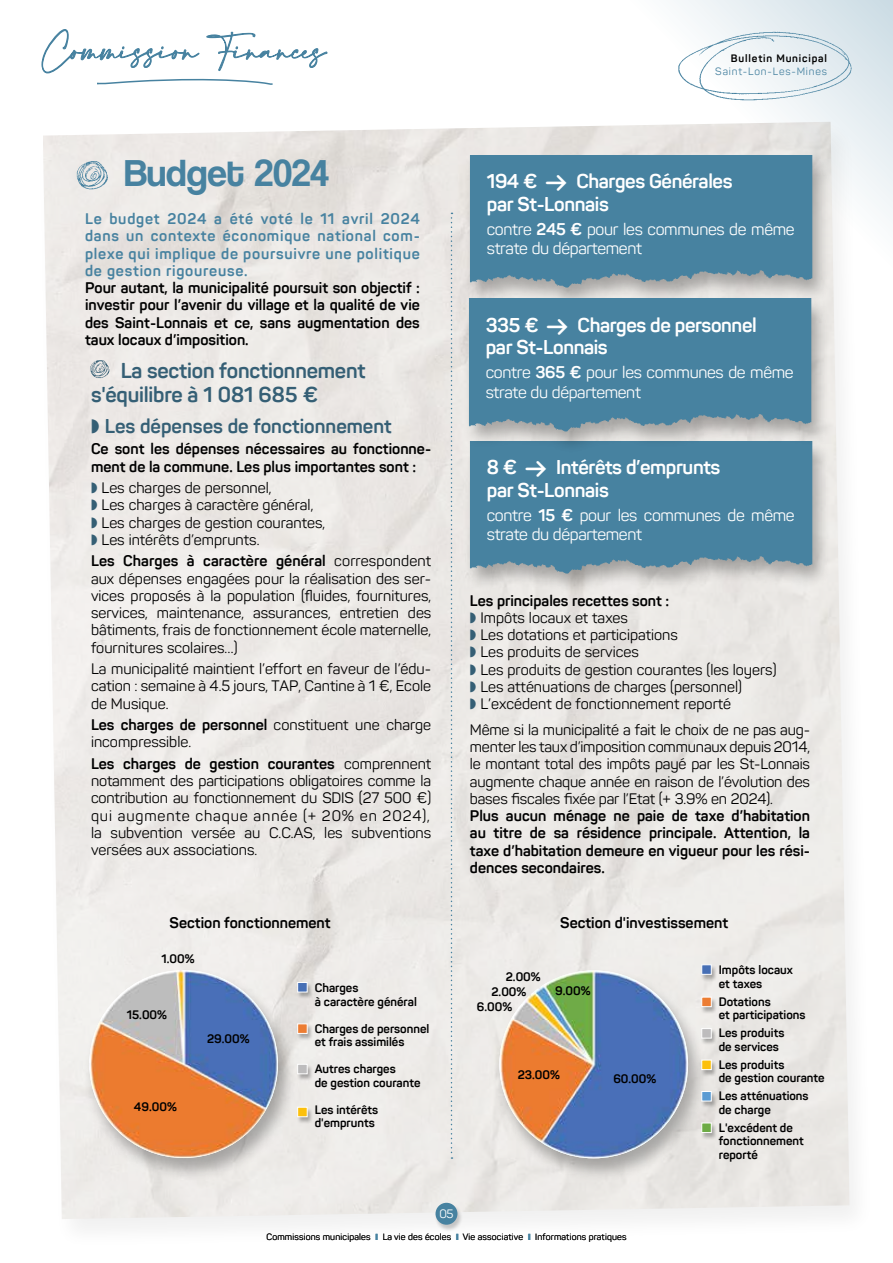
<style>
.page{position:relative;width:893px;height:1263px;background:#fff}
.page>*{position:absolute;margin:0;border:0;box-sizing:border-box;transform-origin:0 0}
.t1{font:39px "Coolvetica Rg";color:#4782a0}
.t2{font:700 21px/24px "Panton";letter-spacing:-.01em;color:#355f75}
.t3{font:700 19.5px/22.5px "Panton";letter-spacing:-.02em;color:#fff}
.t4{font:700 19.5px "Panton";color:#355f75}
.t5{font:16.5px/19.5px "Panton";letter-spacing:-.02em;color:#fff}
.t6{font:15px/17.2px "Panton";color:#000;text-align:justify}
.t7{font:700 15px/17.2px "Panton";color:#000;text-align:justify}
.t8{font:700 15px/17.2px "Panton";letter-spacing:.05em;color:#4782a0;text-align:justify}
.t9{font:700 12px/13.5px "Panton";color:#000}
.t10{font:12px "Panton";color:#fff}
.t11{font:10.5px "Panton";letter-spacing:.08em;color:#4782a0}
.t12{font:700 10.5px "Panton";letter-spacing:.08em;color:#000}
.t13{font:9px "Panton";letter-spacing:.02em;color:#000}
.s1{color:#355f75}
.s2{font-weight:700}
.s3{font-family:"Arrowstfb";font-weight:400;font-size:16.5px}
.s4{color:#4782a0}
</style>
<div class="page">
<svg style="left:676px;top:0;width:217px;height:221px"></svg>
<div style="left:34px;top:119px;width:841px;height:1132px;background:#000;opacity:.2"></div>
<svg style="left:451px;top:584px;width:1px;height:575px"></svg>
<img style="left:676px;top:24px;width:180px;height:76px">
<svg style="left:97px;top:79px;width:176px;height:6px"></svg>
<svg style="left:42px;top:29px;width:285px;height:44px"></svg>
<img style="left:69px;top:155px;width:44px;height:39px">
<div style="left:464px;top:153px;width:366px;height:158px;background:#e8e6e2"></div>
<img style="left:451px;top:155px;width:375px;height:429px">
<div style="left:464px;top:439px;width:366px;height:158px;background:#000;opacity:.3"></div>
<div style="left:463px;top:296px;width:366px;height:158px;background:#000;opacity:.3"></div>
<img style="left:85px;top:356px;width:28px;height:25px">
<div style="left:82px;top:968px;width:215px;height:214px;background:#000;opacity:.3"></div>
<img style="left:89px;top:970px;width:189px;height:188px;border-radius:94px">
<div style="left:296px;top:982px;width:17px;height:17px;background:#000;opacity:.3"></div>
<div style="left:297px;top:982px;width:11px;height:10px;background:#466fb5;border:1px solid #fff"></div>
<div style="left:296px;top:1023px;width:17px;height:18px;background:#000;opacity:.3"></div>
<div style="left:297px;top:1023px;width:11px;height:11px;background:#ec7c32;border:1px solid #fff"></div>
<div style="left:296px;top:1064px;width:17px;height:17px;background:#000;opacity:.3"></div>
<div style="left:297px;top:1064px;width:11px;height:10px;background:#bdbcbd;border:1px solid #fff"></div>
<div style="left:296px;top:1107px;width:17px;height:17px;background:#000;opacity:.3"></div>
<div style="left:297px;top:1107px;width:11px;height:10px;background:#fcc00c;border:1px solid #fff"></div>
<div style="left:492px;top:968px;width:215px;height:214px;background:#000;opacity:.3"></div>
<img style="left:499px;top:970px;width:189px;height:188px;border-radius:94px">
<div style="left:700px;top:964px;width:17px;height:18px;background:#000;opacity:.3"></div>
<div style="left:701px;top:964px;width:11px;height:11px;background:#466fb5;border:1px solid #fff"></div>
<div style="left:700px;top:997px;width:17px;height:17px;background:#000;opacity:.3"></div>
<div style="left:701px;top:997px;width:11px;height:10px;background:#ec7c32;border:1px solid #fff"></div>
<div style="left:700px;top:1028px;width:17px;height:17px;background:#000;opacity:.3"></div>
<div style="left:701px;top:1028px;width:11px;height:10px;background:#bdbcbd;border:1px solid #fff"></div>
<div style="left:700px;top:1060px;width:17px;height:17px;background:#000;opacity:.3"></div>
<div style="left:701px;top:1060px;width:11px;height:10px;background:#fcc00c;border:1px solid #fff"></div>
<div style="left:700px;top:1091px;width:17px;height:17px;background:#000;opacity:.3"></div>
<div style="left:701px;top:1091px;width:11px;height:10px;background:#5a9bd3;border:1px solid #fff"></div>
<div style="left:700px;top:1123px;width:17px;height:17px;background:#000;opacity:.3"></div>
<div style="left:701px;top:1122px;width:11px;height:11px;background:#6dab45;border:1px solid #fff"></div>
<div style="left:434px;top:1203px;width:29px;height:29px;background:#000;opacity:.2"></div>
<div style="left:435px;top:1203px;width:22px;height:22px;background:#4782a0;border-radius:50%"></div>
<h1 class="t1" style="left:124px;top:150px;width:206px">Budget 2024</h1>
<p class="t8" style="left:85px;top:210px;width:336px">Le budget 2024 a été voté le 11 avril 2024 dans un contexte économique national com&shy;plexe qui implique de poursuivre une politique de gestion rigoureuse.</p>
<p class="t7" style="left:85px;top:279px;width:336px">Pour autant, la municipalité poursuit son objectif : investir pour l’avenir du village et la qualité de vie des Saint-Lonnais et ce, sans augmentation des taux locaux d’imposition.</p>
<h2 class="t2" style="left:91px;top:358px;width:276px;text-indent:30px">La section fonctionnement s'équilibre à 1 081 685 €</h2>
<h3 class="t4" style="left:91px;top:414px;width:302px">◗ Les dépenses de fonctionnement</h3>
<p class="t7" style="left:91px;top:440px;width:342px">Ce sont les dépenses nécessaires au fonctionne&shy;ment de la commune. Les plus importantes sont :</p>
<p class="t6" style="left:91px;top:479px;width:236px;text-align:left"><span class="s1">◗</span> Les charges de personnel,<br><span class="s1">◗</span> Les charges à caractère général,<br><span class="s1">◗</span> Les charges de gestion courantes, <span class="s1">◗</span> Les intérêts d’emprunts.</p>
<p class="t6" style="left:91px;top:552px;width:342px"><span class="s2">Les Charges à caractère général</span> correspondent aux dépenses engagées pour la réalisation des ser&shy;vices proposés à la population (fluides, fournitures, services, maintenance, assurances, entretien des bâtiments, frais de fonctionnement école maternelle, fournitures scolaires…)</p>
<p class="t6" style="left:91px;top:660px;width:342px">La municipalité maintient l’effort en faveur de l’édu&shy;cation : semaine à 4.5 jours, TAP, Cantine à 1 €, Ecole de Musique.</p>
<p class="t6" style="left:91px;top:716px;width:342px"><span class="s2">Les charges de personnel</span> constituent une charge incompressible.</p>
<p class="t6" style="left:91px;top:755px;width:342px"><span class="s2">Les charges de gestion courantes</span> comprennent notamment des participations obligatoires comme la contribution au fonctionnement du SDIS (27 500 €) qui augmente chaque année (+ 20% en 2024), la subvention versée au C.C.AS, les subventions versées aux associations.</p>
<p class="t12" style="left:731px;top:52px;width:98px">Bulletin Municipal</p>
<p class="t11" style="left:715px;top:65px;width:113px">Saint-Lon-Les-Mines</p>
<h3 class="t3" style="left:487px;top:170px;width:247px">194 € <span class="s3">E</span> Charges Générales par St-Lonnais</h3>
<p class="t5" style="left:487px;top:219px;width:309px">contre <span class="s2">245 €</span> pour les communes de même strate du département</p>
<h3 class="t3" style="left:486px;top:314px;width:272px">335 € <span class="s3">E</span> Charges de personnel par St-Lonnais</h3>
<p class="t5" style="left:486px;top:362px;width:309px">contre <span class="s2">365 €</span> pour les communes de même strate du département</p>
<h3 class="t3" style="left:487px;top:456px;width:235px">8 € <span class="s3">E</span> Intérêts d’emprunts par St-Lonnais</h3>
<p class="t5" style="left:487px;top:505px;width:309px">contre <span class="s2">15 €</span> pour les communes de même strate du département</p>
<p class="t6" style="left:470px;top:592px;width:308px;text-align:left"><span class="s2">Les principales recettes sont :<br></span><span class="s1">◗</span> Impôts locaux et taxes<br><span class="s1">◗</span> Les dotations et participations<br><span class="s1">◗</span> Les produits de services<br><span class="s1">◗</span> Les produits de gestion courantes (les loyers) <span class="s1">◗</span> Les atténuations de charges (personnel)<br><span class="s1">◗</span> L’excédent de fonctionnement reporté</p>
<p class="t6" style="left:470px;top:721px;width:342px">Même si la municipalité a fait le choix de ne pas aug&shy;menter les taux d’imposition communaux depuis 2014, le montant total des impôts payé par les St-Lonnais augmente chaque année en raison de l’évolution des bases fiscales fixée par l’Etat (+ 3.9% en 2024).</p>
<p class="t7" style="left:470px;top:807px;width:342px">Plus aucun ménage ne paie de taxe d’habitation au titre de sa résidence principale. Attention, la taxe d’habitation demeure en vigueur pour les rési&shy;dences secondaires.</p>
<p class="t7" style="left:170px;top:914px;width:163px">Section fonctionnement</p>
<p class="t7" style="left:560px;top:914px;width:170px">Section d'investissement</p>
<p class="t9" style="left:162px;top:952px;width:35px">1.00%</p>
<p class="t9" style="left:127px;top:1008px;width:42px">15.00%</p>
<p class="t9" style="left:207px;top:1032px;width:44px">29.00%</p>
<p class="t9" style="left:134px;top:1100px;width:44px">49.00%</p>
<p class="t9" style="left:315px;top:981px;width:104px">Charges<br>à caractère général</p>
<p class="t9" style="left:315px;top:1021px;width:116px">Charges de personnel et frais assimilés</p>
<p class="t9" style="left:315px;top:1062px;width:107px">Autres charges<br>de gestion courante</p>
<p class="t9" style="left:315px;top:1102px;width:65px">Les intérêts d'emprunts</p>
<p class="t9" style="left:506px;top:970px;width:36px">2.00%</p>
<p class="t9" style="left:491px;top:985px;width:36px">2.00%</p>
<p class="t9" style="left:477px;top:1000px;width:37px">6.00%</p>
<p class="t9" style="left:555px;top:984px;width:37px">9.00%</p>
<p class="t9" style="left:518px;top:1068px;width:44px">23.00%</p>
<p class="t9" style="left:613px;top:1072px;width:44px">60.00%</p>
<p class="t10" style="left:439px;top:1206px;width:16px">05</p>
<p class="t13" style="left:266px;top:1231px;width:113px">Commissions municipales <span class="s4">❙</span></p>
<p class="t13" style="left:383px;top:1231px;width:77px">La vie des écoles <span class="s4">❙</span></p>
<p class="t13" style="left:463px;top:1231px;width:69px">Vie associative <span class="s4">❙</span></p>
<p class="t13" style="left:535px;top:1231px;width:93px">Informations pratiques</p>
<p class="t9" style="left:719px;top:963px;width:76px">Impôts locaux et taxes</p>
<p class="t9" style="left:719px;top:995px;width:88px">Dotations<br>et participations</p>
<p class="t9" style="left:719px;top:1026px;width:67px">Les produits de services</p>
<p class="t9" style="left:719px;top:1058px;width:107px">Les produits<br>de gestion courante</p>
<p class="t9" style="left:719px;top:1089px;width:91px">Les atténuations de charge</p>
<p class="t9" style="left:719px;top:1121px;width:87px">L'excédent de fonctionnement reporté</p>
</div>
